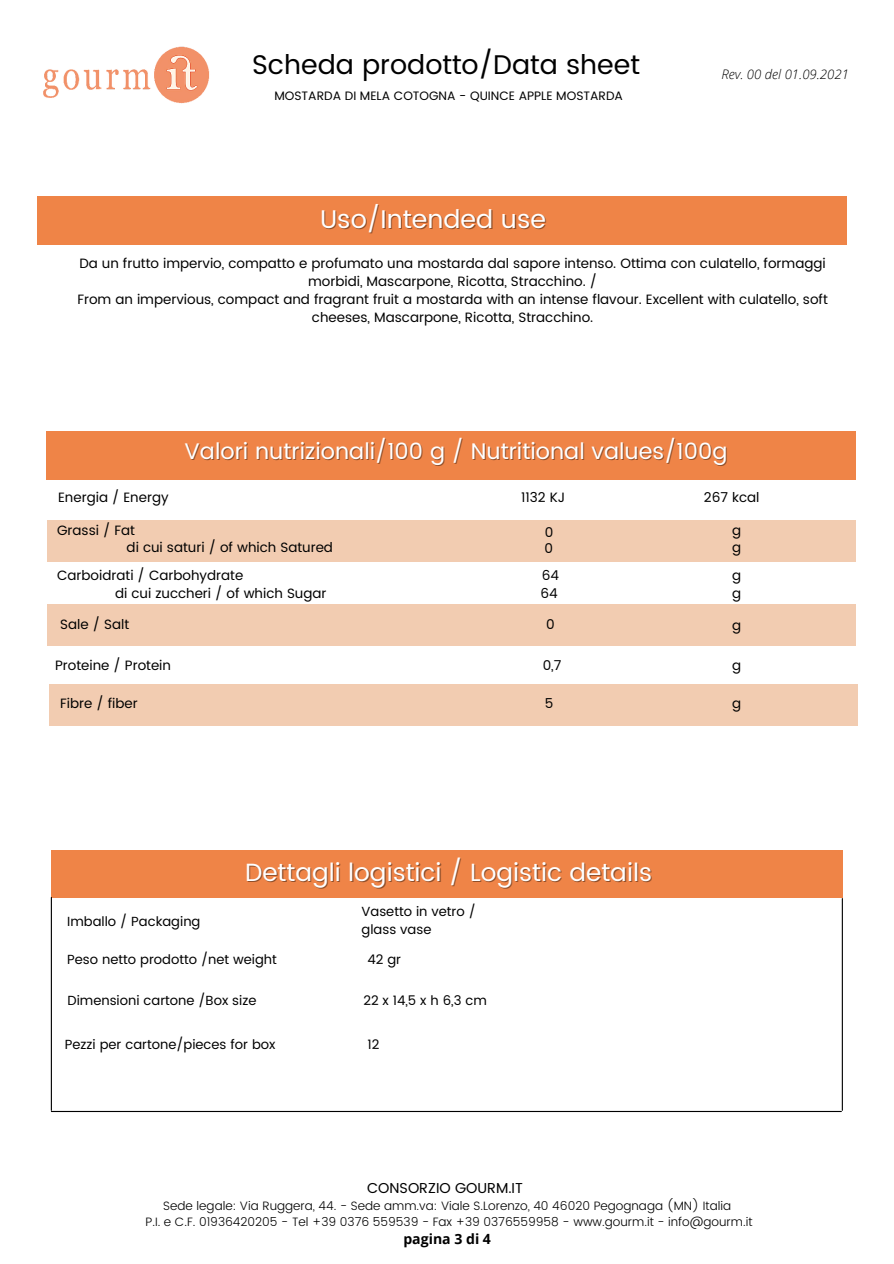
<style>
.page{position:relative;width:894px;height:1264px;background:#fff}
.page>*{position:absolute;margin:0;border:0;box-sizing:border-box;transform-origin:0 0}
.t1{font:27px "Poppins";color:#000}
.t2{font:25.5px "Poppins";color:#fff}
.t3{font:24.9px "Poppins";color:#fff}
.t4{font:22.5px "Poppins";color:#fff}
.t5{font:14.4px "Poppins";color:#000}
.t6{font:700 14.1px "Open Sans";color:#000}
.t7{font:13.5px/18px "Poppins";color:#000;text-align:center}
.t8{font:13.2px "Poppins";color:#000}
.t9{font:italic 300 13.2px "Open Sans";color:#000}
.t10{font:300 12.15px "Poppins";color:#000}
.t11{font:12.15px "Poppins";color:#000}
</style>
<div class="page">
<hr style="left:841px;top:898px;width:1px;height:212px;background:#000">
<div style="left:51px;top:850px;width:791px;height:47px;background:#ef8447"></div>
<hr style="left:51px;top:1110px;width:790px;height:2px;background:#000">
<hr style="left:51px;top:897px;width:1px;height:213px;background:#000">
<img style="left:43px;top:46px;width:167px;height:58px">
<div style="left:47px;top:604px;width:808px;height:42px;background:#f2ccb1"></div>
<div style="left:47px;top:520px;width:808px;height:42px;background:#f2ccb1"></div>
<div style="left:47px;top:431px;width:808px;height:48px;background:#ef8447"></div>
<div style="left:49px;top:684px;width:808px;height:41px;background:#f2ccb1"></div>
<div style="left:38px;top:196px;width:808px;height:49px;background:#ef8447"></div>
<p class="t1" style="left:252px;top:48px;width:389px">Scheda prodotto/Data sheet</p>
<p class="t11" style="left:274px;top:89px;width:350px">MOSTARDA DI MELA COTOGNA - QUINCE APPLE MOSTARDA</p>
<p class="t9" style="left:721px;top:65px;width:129px">Rev. 00 del 01.09.2021</p>
<p class="t2" style="left:320px;top:204px;width:227px">Uso/Intended use</p>
<p class="t7" style="left:79px;top:254px;width:747px">Da un frutto impervio, compatto e profumato una mostarda dal sapore intenso. Ottima con culatello, formaggi morbidi, Mascarpone, Ricotta, Stracchino. /</p>
<p class="t7" style="left:77px;top:290px;width:751px">From an impervious, compact and fragrant fruit a mostarda with an intense flavour. Excellent with culatello, soft cheeses, Mascarpone, Ricotta, Stracchino.</p>
<p class="t4" style="left:184px;top:438px;width:544px">Valori nutrizionali/100 g / Nutritional values/100g</p>
<p class="t7" style="left:58px;top:488px;width:112px">Energia / Energy</p>
<p class="t7" style="left:521px;top:488px;width:46px">1132 KJ</p>
<p class="t7" style="left:57px;top:521px;width:79px">Grassi / Fat</p>
<p class="t7" style="left:127px;top:538px;width:208px">di cui saturi / of which Satured</p>
<p class="t7" style="left:57px;top:566px;width:188px">Carboidrati / Carbohydrate</p>
<p class="t7" style="left:115px;top:584px;width:213px">di cui zuccheri / of which Sugar</p>
<p class="t7" style="left:544px;top:523px;width:10px">0</p>
<p class="t7" style="left:544px;top:539px;width:10px">0</p>
<p class="t7" style="left:541px;top:566px;width:19px">64</p>
<p class="t7" style="left:540px;top:584px;width:19px">64</p>
<p class="t7" style="left:546px;top:615px;width:10px">0</p>
<p class="t7" style="left:542px;top:656px;width:20px">0,7</p>
<p class="t7" style="left:60px;top:615px;width:70px">Sale / Salt</p>
<p class="t7" style="left:55px;top:656px;width:117px">Proteine / Protein</p>
<p class="t7" style="left:703px;top:488px;width:57px">267 kcal</p>
<p class="t7" style="left:732px;top:521px;width:11px">g</p>
<p class="t7" style="left:732px;top:538px;width:11px">g</p>
<p class="t7" style="left:732px;top:566px;width:11px">g</p>
<p class="t7" style="left:732px;top:584px;width:11px">g</p>
<p class="t7" style="left:732px;top:616px;width:11px">g</p>
<p class="t7" style="left:732px;top:656px;width:11px">g</p>
<p class="t7" style="left:60px;top:694px;width:79px">Fibre / fiber</p>
<p class="t7" style="left:544px;top:694px;width:10px">5</p>
<p class="t7" style="left:732px;top:694px;width:11px">g</p>
<p class="t8" style="left:67px;top:914px;width:135px">Imballo / Packaging</p>
<p class="t3" style="left:245px;top:857px;width:408px">Dettagli logistici / Logistic details</p>
<p class="t8" style="left:361px;top:904px;width:116px">Vasetto in vetro /</p>
<p class="t8" style="left:361px;top:921px;width:71px">glass vase</p>
<p class="t8" style="left:67px;top:951px;width:211px">Peso netto prodotto /net weight</p>
<p class="t8" style="left:367px;top:951px;width:35px">42 gr</p>
<p class="t8" style="left:67px;top:992px;width:190px">Dimensioni cartone /Box size</p>
<p class="t8" style="left:65px;top:1036px;width:212px">Pezzi per cartone/pieces for box</p>
<p class="t8" style="left:363px;top:992px;width:125px">22 x 14,5 x h 6,3 cm</p>
<p class="t8" style="left:367px;top:1036px;width:13px">12</p>
<p class="t5" style="left:367px;top:1180px;width:157px">CONSORZIO GOURM.IT</p>
<p class="t10" style="left:163px;top:1198px;width:569px">Sede legale: Via Ruggera, 44. - Sede amm.va: Viale S.Lorenzo, 40 46020 Pegognaga (MN) Italia</p>
<p class="t10" style="left:145px;top:1214px;width:608px">P.I. e C.F. 01936420205 - Tel +39 0376 559539 - Fax +39 0376559958 - www.gourm.it - info@gourm.it</p>
<p class="t6" style="left:403px;top:1228px;width:89px">pagina 3 di 4</p>
</div>
